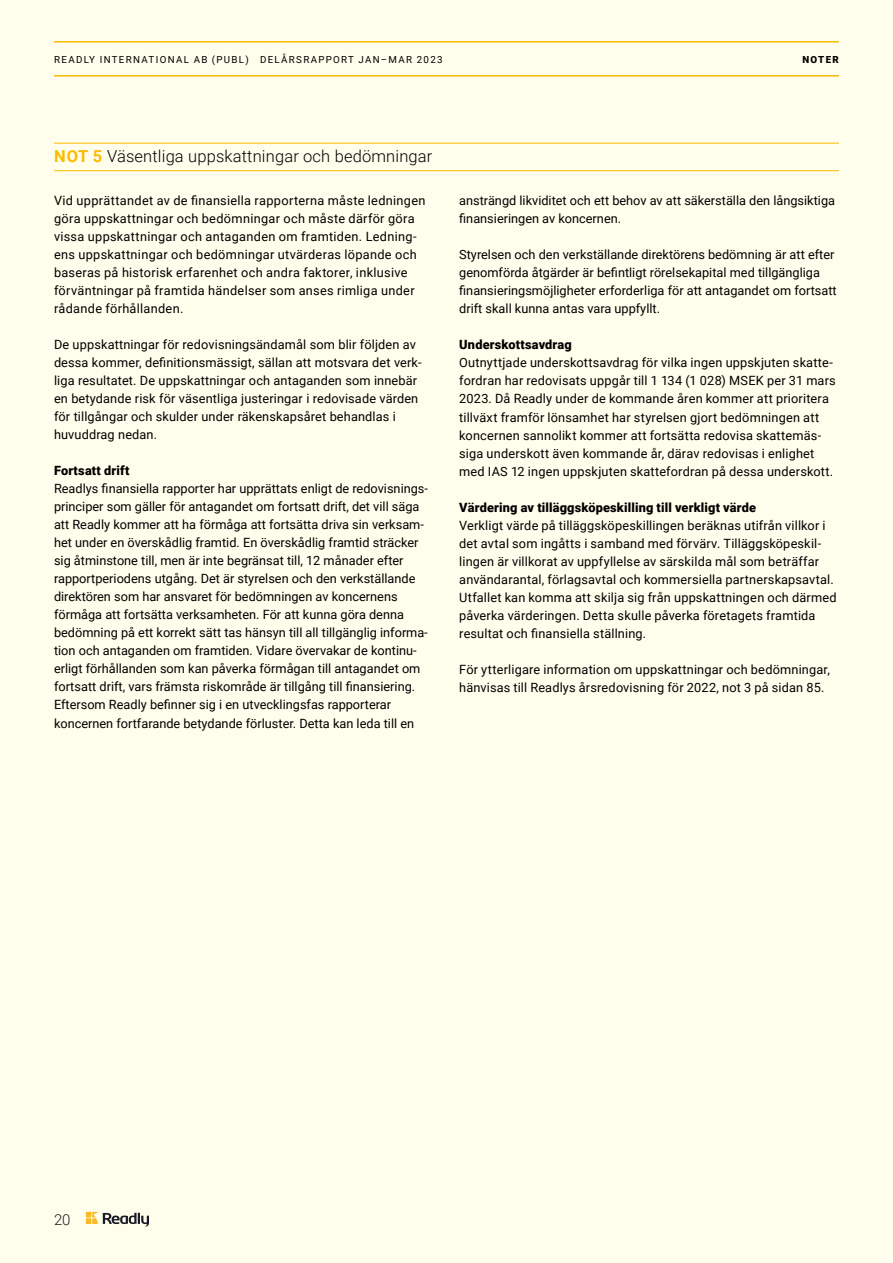
<style>
.page{position:relative;width:893px;height:1263px;background:#fffeec}
.page>*{position:absolute;margin:0;border:0;box-sizing:border-box;transform-origin:0 0}
.t1{font:300 16.5px "Roboto";letter-spacing:.01em;color:#000}
.t2{font:300 15px "Roboto";color:#1a1a26}
.t3{font:12.75px/18px "Roboto";letter-spacing:.01em;color:#000}
.t4{font:900 12.75px "Roboto";letter-spacing:.015em;color:#000}
.t5{font:9.75px "Roboto";letter-spacing:.135em;color:#000}
.t6{font:900 9.75px "Roboto";letter-spacing:.135em;color:#000}
.s1{font-weight:700;color:#fbbb00}
</style>
<div class="page">
<svg style="left:86px;top:1212px;width:63px;height:15px"></svg>
<hr style="left:54px;top:75px;width:785px;height:2px;background:#fbbb00">
<hr style="left:54px;top:41px;width:785px;height:2px;background:#fbbb00">
<hr style="left:54px;top:143px;width:785px;height:1px;background:#fbbb00">
<hr style="left:54px;top:170px;width:785px;height:1px;background:#fbbb00">
<p class="t5" style="left:54px;top:53px;width:390px">READLY INTERNATIONAL AB (PUBL) DELÅRSRAPPORT JAN–MAR 2023</p>
<p class="t6" style="left:802px;top:53px;width:38px">NOTER</p>
<p class="t1" style="left:54px;top:144px;width:380px"><span class="s1">NOT 5</span> Väsentliga uppskattningar och bedömningar</p>
<p class="t3" style="left:54px;top:191px;width:373px">Vid upprättandet av de finansiella rapporterna måste ledningen göra uppskattningar och bedömningar och måste därför göra vissa uppskattningar och antaganden om framtiden. Ledning&shy;ens uppskattningar och bedömningar utvärderas löpande och baseras på historisk erfarenhet och andra faktorer, inklusive förväntningar på framtida händelser som anses rimliga under rådande förhållanden.</p>
<p class="t3" style="left:54px;top:335px;width:369px">De uppskattningar för redovisningsändamål som blir följden av dessa kommer, definitionsmässigt, sällan att motsvara det verk&shy;liga resultatet. De uppskattningar och antaganden som innebär en betydande risk för väsentliga justeringar i redovisade värden för tillgångar och skulder under räkenskapsåret behandlas i huvuddrag nedan.</p>
<p class="t4" style="left:54px;top:462px;width:77px">Fortsatt drift</p>
<p class="t3" style="left:54px;top:479px;width:376px">Readlys finansiella rapporter har upprättats enligt de redovisnings&shy;principer som gäller för antagandet om fortsatt drift, det vill säga att Readly kommer att ha förmåga att fortsätta driva sin verksam&shy;het under en överskådlig framtid. En överskådlig framtid sträcker sig åtminstone till, men är inte begränsat till, 12 månader efter rapportperiodens utgång. Det är styrelsen och den verkställande direktören som har ansvaret för bedömningen av koncernens förmåga att fortsätta verksamheten. För att kunna göra denna bedömning på ett korrekt sätt tas hänsyn till all tillgänglig informa&shy;tion och antaganden om framtiden. Vidare övervakar de kontinu&shy;erligt förhållanden som kan påverka förmågan till antagandet om fortsatt drift, vars främsta riskområde är tillgång till finansiering.<br>Eftersom Readly befinner sig i en utvecklingsfas rapporterar koncernen fortfarande betydande förluster. Detta kan leda till en</p>
<p class="t3" style="left:459px;top:191px;width:377px">ansträngd likviditet och ett behov av att säkerställa den långsiktiga finansieringen av koncernen.</p>
<p class="t3" style="left:459px;top:245px;width:379px">Styrelsen och den verkställande direktörens bedömning är att efter genomförda åtgärder är befintligt rörelsekapital med tillgängliga finansieringsmöjligheter erforderliga för att antagandet om fortsatt drift skall kunna antas vara uppfyllt.</p>
<p class="t4" style="left:459px;top:336px;width:114px">Underskottsavdrag</p>
<p class="t3" style="left:459px;top:353px;width:378px">Outnyttjade underskottsavdrag för vilka ingen uppskjuten skatte&shy;fordran har redovisats uppgår till 1 134 (1 028) MSEK per 31 mars 2023. Då Readly under de kommande åren kommer att prioritera tillväxt framför lönsamhet har styrelsen gjort bedömningen att koncernen sannolikt kommer att fortsätta redovisa skattemäs&shy;siga underskott även kommande år, därav redovisas i enlighet med IAS 12 ingen uppskjuten skattefordran på dessa underskott.</p>
<p class="t4" style="left:459px;top:498px;width:298px">Värdering av tilläggsköpeskilling till verkligt värde</p>
<p class="t3" style="left:459px;top:515px;width:379px">Verkligt värde på tilläggsköpeskillingen beräknas utifrån villkor i det avtal som ingåtts i samband med förvärv. Tilläggsköpeskil&shy;lingen är villkorat av uppfyllelse av särskilda mål som beträffar användarantal, förlagsavtal och kommersiella partnerskapsavtal.<br>Utfallet kan komma att skilja sig från uppskattningen och därmed påverka värderingen. Detta skulle påverka företagets framtida resultat och finansiella ställning.</p>
<p class="t3" style="left:459px;top:659px;width:372px">För ytterligare information om uppskattningar och bedömningar, hänvisas till Readlys årsredovisning för 2022, not 3 på sidan 85.</p>
<p class="t2" style="left:54px;top:1209px;width:18px">20</p>
</div>
